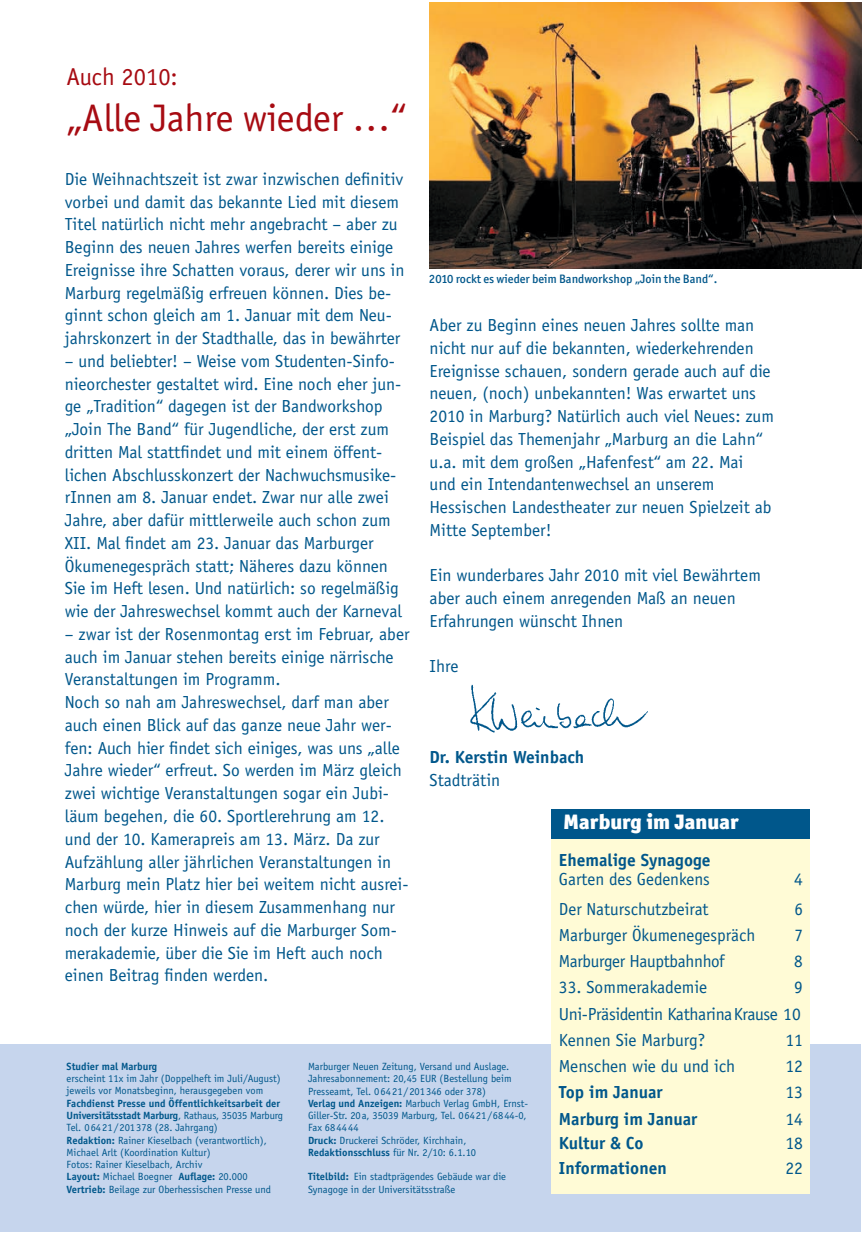
<style>
.page{position:relative;width:863px;height:1234px;background:#fff}
.page>*{position:absolute;margin:0;border:0;box-sizing:border-box;transform-origin:0 0}
.t1{font:38.5px "Officina Sans";color:#a70b12}
.t2{font:24.5px "Officina Sans";color:#a70b12}
.t3{font:900 21px "Officina San ITC";color:#fff}
.t4{font:17.5px/22.8px "Officina Sans";color:#00578b}
.t5{font:700 17.5px/22.8px "Officina Sans";color:#00578b}
.t6{font:17.5px/26.2px "Officina Sans";letter-spacing:-.02em;color:#00578b}
.t7{font:500 12.25px "Officina San ITC";color:#00578b}
.t8{font:10.5px/12.2px "Officina Sans";color:#00578b}
.s1{font-weight:400}
.s2{font-weight:700}
</style>
<div class="page">
<div style="left:0;top:1044px;width:861px;height:188px;background:#c6d5ed"></div>
<img style="left:470px;top:685px;width:178px;height:48px">
<div style="left:552px;top:815px;width:258px;height:378px;background:#fffbd6"></div>
<div style="left:552px;top:810px;width:258px;height:29px;background:#00578b"></div>
<img style="left:429px;top:2px;width:432px;height:267px">
<p class="t2" style="left:67px;top:68px;width:113px">Auch 2010:</p>
<p class="t1" style="left:67px;top:103px;width:341px">„Alle Jahre wieder …“</p>
<p class="t4" style="left:65px;top:169px;width:341px">Die Weihnachtszeit ist zwar inzwischen definitiv vorbei und damit das bekannte Lied mit diesem Titel natürlich nicht mehr angebracht – aber zu Beginn des neuen Jahres werfen bereits einige Ereignisse ihre Schatten voraus, derer wir uns in Marburg regelmäßig erfreuen können. Dies be&shy;ginnt schon gleich am 1. Januar mit dem Neu&shy;jahrskonzert in der Stadthalle, das in bewährter</p>
<p class="t4" style="left:65px;top:351px;width:339px">– und beliebter! – Weise vom Studenten-Sinfo&shy;nieorchester gestaltet wird. Eine noch eher jun&shy;ge „Tradition“ dagegen ist der Bandworkshop „Join The Band“ für Jugendliche, der erst zum dritten Mal stattfindet und mit einem öffent&shy;lichen Abschlusskonzert der Nachwuchsmusike&shy;rInnen am 8. Januar endet. Zwar nur alle zwei Jahre, aber dafür mittlerweile auch schon zum XII. Mal findet am 23. Januar das Marburger Ökumenegespräch statt; Näheres dazu können Sie im Heft lesen. Und natürlich: so regelmäßig wie der Jahreswechsel kommt auch der Karneval</p>
<p class="t4" style="left:65px;top:624px;width:346px">– zwar ist der Rosenmontag erst im Februar, aber auch im Januar stehen bereits einige närrische Veranstaltungen im Programm.<br>Noch so nah am Jahreswechsel, darf man aber auch einen Blick auf das ganze neue Jahr wer&shy;fen: Auch hier findet sich einiges, was uns „alle Jahre wieder“ erfreut. So werden im März gleich zwei wichtige Veranstaltungen sogar ein Jubi&shy;läum begehen, die 60. Sportlerehrung am 12. und der 10. Kamerapreis am 13. März. Da zur Aufzählung aller jährlichen Veranstaltungen in Marburg mein Platz hier bei weitem nicht ausrei&shy;chen würde, hier in diesem Zusammenhang nur noch der kurze Hinweis auf die Marburger Som&shy;merakademie, über die Sie im Heft auch noch einen Beitrag finden werden.</p>
<p class="t7" style="left:429px;top:274px;width:290px">2010 rockt es wieder beim Bandworkshop „Join the Band“.</p>
<p class="t4" style="left:429px;top:315px;width:346px">Aber zu Beginn eines neuen Jahres sollte man nicht nur auf die bekannten, wiederkehrenden Ereignisse schauen, sondern gerade auch auf die neuen, (noch) unbekannten! Was erwartet uns 2010 in Marburg? Natürlich auch viel Neues: zum Beispiel das Themenjahr „Marburg an die Lahn“ u.a. mit dem großen „Hafenfest“ am 22. Mai und ein Intendantenwechsel an unserem Hessischen Landestheater zur neuen Spielzeit ab Mitte September!</p>
<p class="t4" style="left:429px;top:565px;width:333px">Ein wunderbares Jahr 2010 mit viel Bewährtem aber auch einem anregenden Maß an neuen<br>Erfahrungen wünscht Ihnen</p>
<p class="t4" style="left:429px;top:656px;width:30px">Ihre</p>
<p class="t5" style="left:429px;top:747px;width:156px">Dr. Kerstin Weinbach<br><span class="s1">Stadträtin</span></p>
<p class="t3" style="left:563px;top:814px;width:177px">Marburg im Januar</p>
<p class="t4" style="left:559px;top:851px;width:153px;line-height:19.2px"><span class="s2">Ehemalige Synagoge<br></span>Garten des Gedenkens</p>
<p class="t4" style="left:794px;top:869px;width:10px">4</p>
<p class="t4" style="left:559px;top:899px;width:151px">Der Naturschutzbeirat</p>
<p class="t4" style="left:794px;top:899px;width:10px">6</p>
<p class="t4" style="left:559px;top:925px;width:198px">Marburger Ökumenegespräch</p>
<p class="t4" style="left:794px;top:925px;width:10px">7</p>
<p class="t4" style="left:559px;top:951px;width:167px">Marburger Hauptbahnhof</p>
<p class="t4" style="left:794px;top:951px;width:10px">8</p>
<p class="t4" style="left:559px;top:977px;width:150px">33. Sommerakademie</p>
<p class="t6" style="left:559px;top:976px;width:245px;text-indent:235px">9<br>Uni-Präsidentin KatharinaKrause 10<br>Kennen Sie Marburg?</p>
<p class="t4" style="left:785px;top:1030px;width:19px">11</p>
<p class="t8" style="left:67px;top:1061px;width:218px"><span class="s2">Studier mal Marburg<br></span>erscheint 11x im Jahr (Doppelheft im Juli/August) jeweils vor Monatsbeginn, herausgegeben vom <span class="s2">Fachdienst Presse und Öffentlichkeitsarbeit der Universitätsstadt Marburg</span>, Rathaus, 35035 Marburg Tel. 06421/201378 (28. Jahrgang)<br><span class="s2">Redaktion:</span> Rainer Kieselbach (verantwortlich), Michael Arlt (Koordination Kultur)<br>Fotos: Rainer Kieselbach, Archiv<br><span class="s2">Layout:</span> Michael Boegner <span class="s2">Auflage:</span> 20.000<br><span class="s2">Vertrieb:</span> Beilage zur Oberhessischen Presse und</p>
<p class="t8" style="left:308px;top:1061px;width:222px">Marburger Neuen Zeitung, Versand und Auslage.<br>Jahresabonnement: 20,45 EUR (Bestellung beim Presseamt, Tel. 06421/201346 oder 378)<br><span class="s2">Verlag und Anzeigen:</span> Marbuch Verlag GmbH, Ernst-Giller-Str. 20a, 35039 Marburg, Tel. 06421/6844-0, Fax 684444<br><span class="s2">Druck:</span> Druckerei Schröder, Kirchhain, <span class="s2">Redaktionsschluss</span> für Nr. 2/10: 6.1.10</p>
<p class="t8" style="left:308px;top:1171px;width:200px"><span class="s2">Titelbild:</span> Ein stadtprägendes Gebäude war die<br>Synagoge in der Universitätsstraße</p>
<p class="t4" style="left:559px;top:1056px;width:178px">Menschen wie du und ich</p>
<p class="t4" style="left:785px;top:1056px;width:19px">12</p>
<p class="t5" style="left:559px;top:1082px;width:105px">Top im Januar</p>
<p class="t4" style="left:785px;top:1082px;width:19px">13</p>
<p class="t5" style="left:559px;top:1109px;width:140px">Marburg im Januar</p>
<p class="t4" style="left:785px;top:1109px;width:19px">14</p>
<p class="t5" style="left:559px;top:1133px;width:86px">Kultur &amp; Co</p>
<p class="t4" style="left:785px;top:1133px;width:19px">18</p>
<p class="t5" style="left:559px;top:1158px;width:109px">Informationen</p>
<p class="t4" style="left:785px;top:1158px;width:19px">22</p>
</div>
